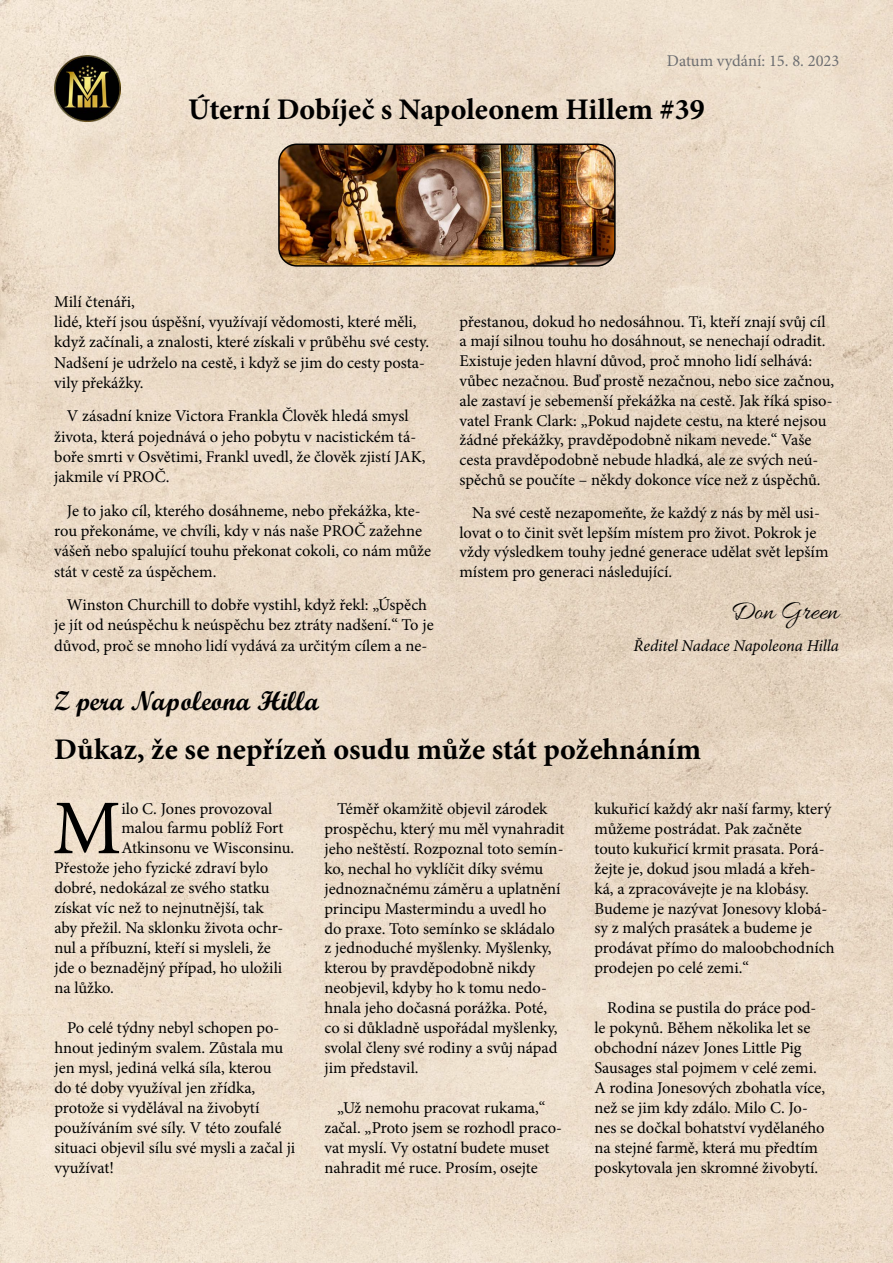
<style>
.page{position:relative;width:893px;height:1263px;background:#fff}
.page>*{position:absolute;margin:0;border:0;box-sizing:border-box;transform-origin:0 0}
.t1{font:77.4px "Minion Pro";color:#000}
.t2{font:700 30px "Minion Pro";color:#000}
.t3{font:27px "Script MT Bold";color:#000}
.t4{font:27px "Allura";color:#000}
.t5{font:16.5px/20px "Minion Pro";color:#000}
.t6{font:italic 16.5px "Minion Pro";letter-spacing:-.005em;color:#000}
.t7{font:16.5px "Minion Pro";color:#6d6e71}
</style>
<div class="page">
<img style="left:0;top:0;width:893px;height:1263px">
<img style="left:54px;top:55px;width:67px;height:67px">
<img style="left:279px;top:144px;width:336px;height:122px">
<div style="left:278px;top:144px;width:338px;height:123px;border:2px solid #000;border-radius:18px"></div>
<p class="t7" style="left:667px;top:50px;width:174px">Datum vydání: 15. 8. 2023</p>
<h2 class="t2" style="left:188px;top:88px;width:518px">Úterní Dobíječ s Napoleonem Hillem #39</h2>
<p class="t5" style="left:54px;top:291px;width:377px;line-height:20.4px">Milí čtenáři,<br>lidé, kteří jsou úspěšní, využívají vědomosti, které měli, když začínali, a znalosti, které získali v průběhu své cesty.<br>Nadšení je udrželo na cestě, i když se jim do cesty posta&shy;vily překážky.</p>
<p class="t5" style="left:54px;top:406px;width:373px;line-height:20.4px;text-indent:13px">V zásadní knize Victora Frankla Člověk hledá smysl života, která pojednává o jeho pobytu v nacistickém tá&shy;boře smrti v Osvětimi, Frankl uvedl, že člověk zjistí JAK, jakmile ví PROČ.</p>
<p class="t5" style="left:54px;top:500px;width:379px;line-height:20.4px;text-indent:13px">Je to jako cíl, kterého dosáhneme, nebo překážka, kte&shy;rou překonáme, ve chvíli, kdy v nás naše PROČ zažehne vášeň nebo spalující touhu překonat cokoli, co nám může stát v cestě za úspěchem.</p>
<p class="t5" style="left:54px;top:594px;width:381px;line-height:20.4px;text-align:center">Winston Churchill to dobře vystihl, když řekl: „Úspěch<br>je jít od neúspěchu k neúspěchu bez ztráty nadšení.“ To je důvod, proč se mnoho lidí vydává za určitým cílem a ne-</p>
<p class="t5" style="left:459px;top:311px;width:376px">přestanou, dokud ho nedosáhnou. Ti, kteří znají svůj cíl a mají silnou touhu ho dosáhnout, se nenechají odradit.<br>Existuje jeden hlavní důvod, proč mnoho lidí selhává: vůbec nezačnou. Buď prostě nezačnou, nebo sice začnou, ale zastaví je sebemenší překážka na cestě. Jak říká spiso&shy;vatel Frank Clark: „Pokud najdete cestu, na které nejsou žádné překážky, pravděpodobně nikam nevede.“ Vaše cesta pravděpodobně nebude hladká, ale ze svých neú&shy;spěchů se poučíte – někdy dokonce více než z úspěchů.</p>
<p class="t5" style="left:459px;top:503px;width:371px;text-indent:13px">Na své cestě nezapomeňte, že každý z nás by měl usi&shy;lovat o to činit svět lepším místem pro život. Pokrok je vždy výsledkem touhy jedné generace udělat svět lepším místem pro generaci následující.</p>
<h3 class="t4" style="left:731px;top:596px;width:110px">Don Green</h3>
<p class="t6" style="left:634px;top:634px;width:207px">Ředitel Nadace Napoleona Hilla</p>
<h3 class="t3" style="left:54px;top:684px;width:266px">Z pera Napoleona Hilla</h3>
<h2 class="t2" style="left:54px;top:728px;width:648px">Důkaz, že se nepřízeň osudu může stát požehnáním</h2>
<h1 class="t1" style="left:52px;top:777px;width:70px">M</h1>
<p class="t5" style="left:121px;top:798px;width:152px">ilo C. Jones provozoval</p>
<p class="t5" style="left:594px;top:798px;width:241px">kukuřicí každý akr naší farmy, který můžeme postrádat. Pak začněte touto kukuřicí krmit prasata. Porá&shy;žejte je, dokud jsou mladá a křeh&shy;ká, a zpracovávejte je na klobásy.<br>Budeme je nazývat Jonesovy klobá&shy;sy z malých prasátek a budeme je prodávat přímo do maloobchodních prodejen po celé zemi.“</p>
<p class="t5" style="left:594px;top:998px;width:232px;text-indent:13px">Rodina se pustila do práce pod&shy;le pokynů. Během několika let se obchodní název Jones Little Pig Sausages stal pojmem v celé zemi.<br>A rodina Jonesových zbohatla více, než se jim kdy zdálo. Milo C. Jo&shy;nes se dočkal bohatství vydělaného na stejné farmě, která mu předtím poskytovala jen skromné živobytí.</p>
<p class="t5" style="left:324px;top:798px;width:241px;text-indent:13px">Téměř okamžitě objevil zárodek prospěchu, který mu měl vynahradit jeho neštěstí. Rozpoznal toto semín&shy;ko, nechal ho vyklíčit díky svému jednoznačnému záměru a uplatnění principu Mastermindu a uvedl ho do praxe. Toto semínko se skládalo z jednoduché myšlenky. Myšlenky, kterou by pravděpodobně nikdy neobjevil, kdyby ho k tomu nedo&shy;hnala jeho dočasná porážka. Poté, co si důkladně uspořádal myšlenky, svolal členy své rodiny a svůj nápad jim představil.</p>
<p class="t5" style="left:324px;top:1098px;width:239px;text-indent:13px">„Už nemohu pracovat rukama,“ začal. „Proto jsem se rozhodl praco&shy;vat myslí. Vy ostatní budete muset nahradit mé ruce. Prosím, osejte</p>
<p class="t5" style="left:121px;top:818px;width:164px">malou farmu poblíž Fort</p>
<p class="t5" style="left:121px;top:838px;width:174px">Atkinsonu ve Wisconsinu.</p>
<p class="t5" style="left:54px;top:858px;width:215px">Přestože jeho fyzické zdraví bylo</p>
<p class="t5" style="left:54px;top:878px;width:217px">dobré, nedokázal ze svého statku</p>
<p class="t5" style="left:54px;top:898px;width:211px">získat víc než to nejnutnější, tak</p>
<p class="t5" style="left:54px;top:918px;width:231px">aby přežil. Na sklonku života ochr-</p>
<p class="t5" style="left:54px;top:938px;width:218px">nul a příbuzní, kteří si mysleli, že</p>
<p class="t5" style="left:54px;top:958px;width:229px">jde o beznadějný případ, ho uložili</p>
<p class="t5" style="left:54px;top:978px;width:61px">na lůžko.</p>
<p class="t5" style="left:54px;top:1018px;width:242px;text-indent:13px">Po celé týdny nebyl schopen po&shy;hnout jediným svalem. Zůstala mu jen mysl, jediná velká síla, kterou<br>do té doby využíval jen zřídka, protože si vydělával na živobytí používáním své síly. V této zoufalé situaci objevil sílu své mysli a začal ji využívat!</p>
</div>
